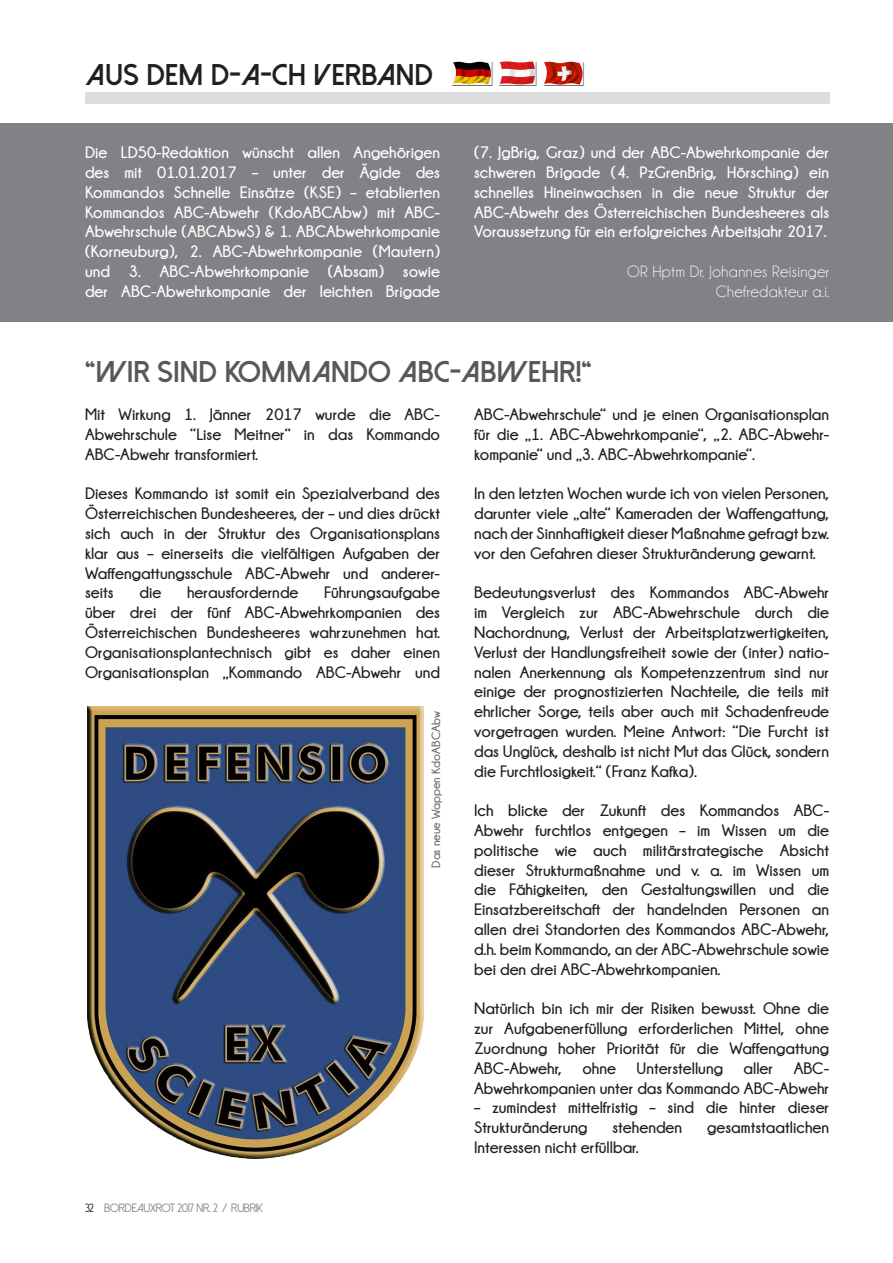
<style>
.page{position:relative;width:893px;height:1263px;background:#fff}
.page>*{position:absolute;margin:0;border:0;box-sizing:border-box;transform-origin:0 0}
.t1{font:800 30px "Dolce Vita";color:#57585a}
.t2{font:800 30px "Dolce Vita";color:#231f20}
.t3{font:700 16.5px/19.8px "Champagne&Limousines";color:#231f20;text-align:justify}
.t4{font:700 16.5px/19.8px "Champagne&Limousines";color:#fff;text-align:justify}
.t5{font:16.5px/19.8px "Champagne&Limousines";letter-spacing:.025em;color:#fff;text-align:right}
.t6{font:12px "Dolce Vita";letter-spacing:-.01em;color:#808285}
.t7{font:700 12px "Champagne&Limousines";color:#6c6d70}
.s1{color:#231f20}
</style>
<div class="page">
<div style="left:85px;top:92px;width:744px;height:11px;background:#dcdddf"></div>
<hr style="left:892px;top:516px;width:1px;height:83px;background:#808285">
<div style="left:0;top:123px;width:893px;height:198px;background:#808285"></div>
<img style="left:87px;top:707px;width:336px;height:451px">
<img style="left:451px;top:61px;width:133px;height:25px">
<h1 class="t2" style="left:85px;top:59px;width:349px">AUS DEM D-A-CH VERBAND</h1>
<p class="t4" style="left:85px;top:142px;width:357px">Die LD50-Redaktion wünscht allen Angehörigen des mit 01.01.2017 – unter der Ägide des Kommandos Schnelle Einsätze (KSE) – etablierten Kommandos ABC-Abwehr (KdoABCAbw) mit ABC-Abwehrschule (ABCAbwS) &amp; 1. ABCAbwehrkompanie (Korneuburg), 2. ABC-Abwehrkompanie (Mautern) und 3. ABC-Abwehrkompanie (Absam) sowie der ABC-Abwehrkompanie der leichten Brigade</p>
<p class="t4" style="left:474px;top:142px;width:357px">(7. JgBrig, Graz) und der ABC-Abwehrkompanie der schweren Brigade (4. PzGrenBrig, Hörsching) ein schnelles Hineinwachsen in die neue Struktur der ABC-Abwehr des Österreichischen Bundesheeres als Voraussetzung für ein erfolgreiches Arbeitsjahr 2017.</p>
<p class="t5" style="left:627px;top:262px;width:204px">OR Hptm Dr. Johannes Reisinger<br>Chefredakteur a.i.</p>
<h1 class="t1" style="left:85px;top:356px;width:509px">“WIR SIND KOMMANDO ABC-ABWEHR!“</h1>
<p class="t3" style="left:85px;top:404px;width:357px">Mit Wirkung 1. Jänner 2017 wurde die ABC-Abwehrschule “Lise Meitner“ in das Kommando ABC-Abwehr transformiert.</p>
<p class="t3" style="left:85px;top:484px;width:357px">Dieses Kommando ist somit ein Spezialverband des Österreichischen Bundesheeres, der – und dies drückt sich auch in der Struktur des Organisationsplans klar aus – einerseits die vielfältigen Aufgaben der Waffengattungsschule ABC-Abwehr und anderer&shy;seits</p>
<p class="t3" style="left:474px;top:404px;width:357px">ABC-Abwehrschule“ und je einen Organisationsplan für die „1. ABC-Abwehrkompanie“, „2. ABC-Abwehr&shy;kompanie“ und „3. ABC-Abwehrkompanie“.</p>
<p class="t3" style="left:474px;top:484px;width:357px">In den letzten Wochen wurde ich von vielen Personen, darunter viele „alte“ Kameraden der Waffengattung, nach der Sinnhaftigkeit dieser Maßnahme gefragt bzw. vor den Gefahren dieser Strukturänderung gewarnt.</p>
<p class="t3" style="left:474px;top:583px;width:357px">Bedeutungsverlust des Kommandos ABC-Abwehr im Vergleich zur ABC-Abwehrschule durch die Nachordnung, Verlust der Arbeitsplatzwertigkeiten, Verlust der Handlungsfreiheit sowie der (inter) natio&shy;nalen Anerkennung als Kompetenzzentrum sind nur einige der prognostizierten Nachteile, die teils mit ehrlicher Sorge, teils aber auch mit Schadenfreude vorgetragen wurden. Meine Antwort: “Die Furcht ist das Unglück, deshalb ist nicht Mut das Glück, sondern die Furchtlosigkeit.“ (Franz Kafka).</p>
<p class="t3" style="left:474px;top:800px;width:357px">Ich blicke der Zukunft des Kommandos ABC-Abwehr furchtlos entgegen – im Wissen um die politische wie auch militärstrategische Absicht dieser Strukturmaßnahme und v. a. im Wissen um die Fähigkeiten, den Gestaltungswillen und die Einsatzbereitschaft der handelnden Personen an allen drei Standorten des Kommandos ABC-Abwehr, d.h. beim Kommando, an der ABC-Abwehrschule sowie bei den drei ABC-Abwehrkompanien.</p>
<p class="t3" style="left:474px;top:998px;width:357px">Natürlich bin ich mir der Risiken bewusst. Ohne die zur Aufgabenerfüllung erforderlichen Mittel, ohne Zuordnung hoher Priorität für die Waffengattung ABC-Abwehr, ohne Unterstellung aller ABC-Abwehrkompanien unter das Kommando ABC-Abwehr</p>
<p class="t3" style="left:474px;top:1097px;width:357px">– zumindest mittelfristig – sind die hinter dieser<br>Strukturänderung</p>
<p class="t3" style="left:85px;top:583px;width:357px;text-indent:239px">Führungsaufgabe über drei der fünf ABC-Abwehrkompanien des Österreichischen Bundesheeres wahrzunehmen hat.<br>Organisationsplantechnisch gibt es daher einen Organisationsplan „Kommando ABC-Abwehr und</p>
<p class="t3" style="left:139px;top:583px;width:23px">die</p>
<p class="t3" style="left:187px;top:583px;width:113px">herausfordernde</p>
<p class="t7" style="left:429px;top:868px;width:159px;rotate:-90deg">Das neue Wappen KdoABCAbw</p>
<p class="t3" style="left:612px;top:1117px;width:71px">stehenden</p>
<p class="t3" style="left:707px;top:1117px;width:123px">gesamtstaatlichen</p>
<p class="t3" style="left:474px;top:1137px;width:166px">Interessen nicht erfüllbar.</p>
<p class="t6" style="left:85px;top:1202px;width:180px"><span class="s1">32</span> BORDEAUXROT 2017 NR. 2 / RUBRIK</p>
</div>
